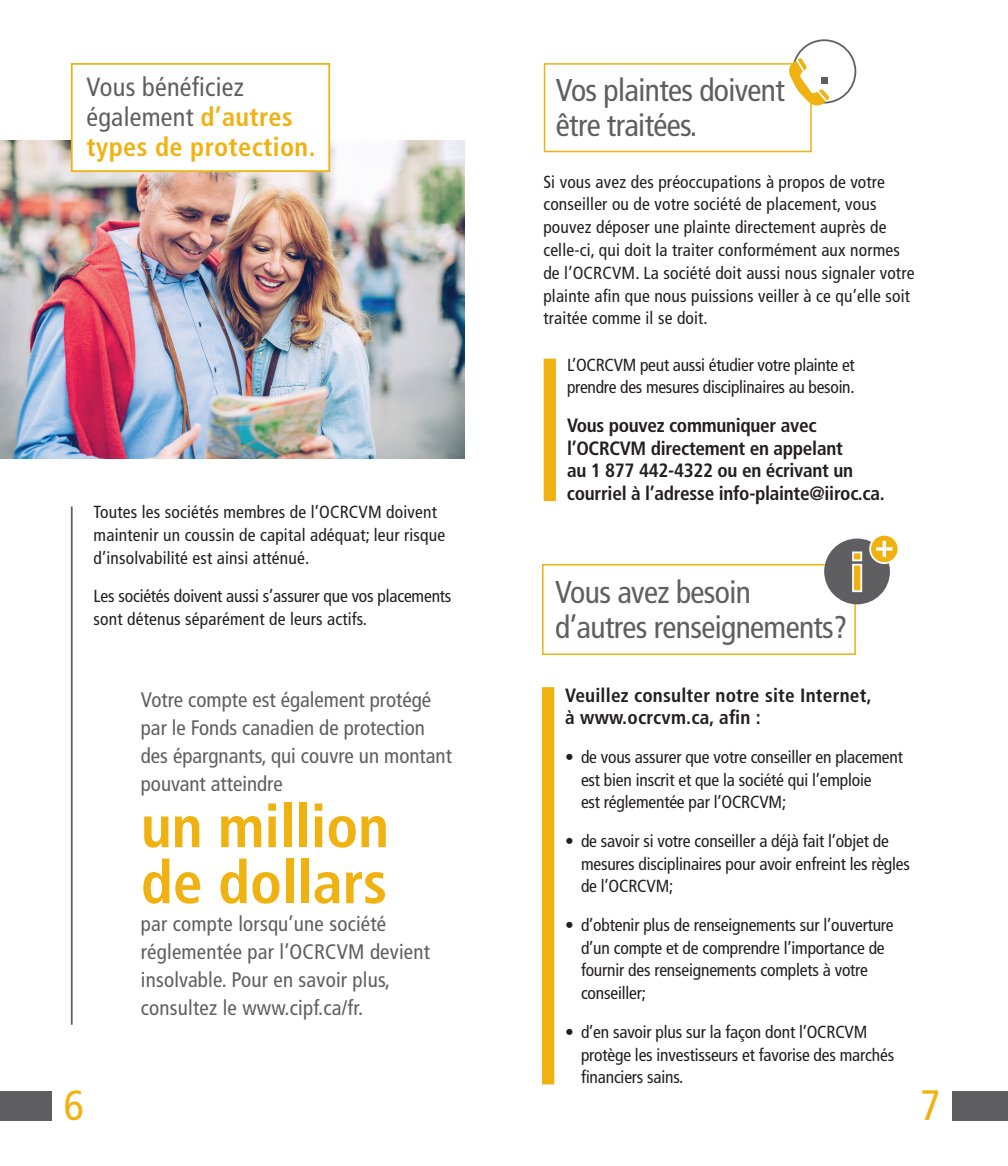
<style>
.page{position:relative;width:1008px;height:1166px;background:#fff}
.page>*{position:absolute;margin:0;border:0;box-sizing:border-box;transform-origin:0 0}
.t1{font:700 condensed 59.5px/56px "Frutiger";color:#efb211}
.t2{font:condensed 42.35px "Frutiger";color:#efb211}
.t3{font:condensed 42px "Frutiger";color:#efb211}
.t4{font:condensed 31.5px/35px "Frutiger";letter-spacing:-.02em;color:#5f5f62}
.t5{font:700 condensed 26.25px/29.8px "Frutiger";letter-spacing:.015em;color:#efb211}
.t6{font:condensed 21px/28px "Frutiger";color:#5f5f62}
.t7{font:700 condensed 19.25px/22.8px "Frutiger";letter-spacing:-.015em;color:#231f20}
.t8{font:700 condensed 19.25px/22.8px "Frutiger";letter-spacing:.01em;color:#231f20}
.t9{font:condensed 17.5px/22.8px "Frutiger";letter-spacing:-.01em;color:#231f20}
.t10{font:condensed 17.5px/22.8px "Frutiger";letter-spacing:.01em;color:#231f20}
.s1{font-weight:400;color:#5f5f62}
</style>
<div class="page">
<div style="left:953px;top:1091px;width:55px;height:29px;background:#5f5f62"></div>
<div style="left:0;top:1091px;width:51px;height:29px;background:#5f5f62"></div>
<hr style="left:71px;top:506px;width:2px;height:518px;background:#5f5f62">
<div style="left:544px;top:358px;width:12px;height:143px;background:#efb211"></div>
<div style="left:542px;top:687px;width:12px;height:397px;background:#efb211"></div>
<img style="left:0;top:141px;width:465px;height:318px">
<div style="left:71px;top:63px;width:259px;height:109px;background:#fff;border:2px solid #efb211"></div>
<div style="left:544px;top:63px;width:268px;height:89px;border:2px solid #efb211"></div>
<div style="left:792px;top:39px;width:64px;height:64px;border:2px solid #5f5f62;border-radius:50%"></div>
<svg style="left:789px;top:58px;width:41px;height:48px"></svg>
<div style="left:821px;top:78px;width:7px;height:6px;background:#5f5f62"></div>
<div style="left:542px;top:564px;width:314px;height:91px;border:2px solid #efb211"></div>
<div style="left:824px;top:538px;width:66px;height:66px;background:#5f5f62;border-radius:50%"></div>
<svg style="left:870px;top:535px;width:28px;height:28px"></svg>
<div style="left:869px;top:534px;width:30px;height:30px;border:2px solid #fff;border-radius:50%"></div>
<svg style="left:852px;top:551px;width:10px;height:41px"></svg>
<svg style="left:876px;top:541px;width:16px;height:16px"></svg>
<p class="t5" style="left:87px;top:72px;width:230px"><span class="s1">Vous bénéficiez également</span> d’autres types de protection.</p>
<p class="t10" style="left:94px;top:501px;width:353px">Toutes les sociétés membres de l’OCRCVM doivent maintenir un coussin de capital adéquat; leur risque d’insolvabilité est ainsi atténué.</p>
<p class="t9" style="left:94px;top:585px;width:359px">Les sociétés doivent aussi s’assurer que vos placements sont détenus séparément de leurs actifs.</p>
<p class="t6" style="left:141px;top:686px;width:313px">Votre compte est également protégé par le Fonds canadien de protection des épargnants, qui couvre un montant pouvant atteindre</p>
<h2 class="t1" style="left:141px;top:798px;width:250px">un million de dollars</h2>
<p class="t6" style="left:141px;top:910px;width:291px">par compte lorsqu’une société réglementée par l’OCRCVM devient insolvable. Pour en savoir plus, consultez le www.cipf.ca/fr.</p>
<h3 class="t4" style="left:556px;top:73px;width:230px">Vos plaintes doivent être traitées.</h3>
<p class="t10" style="left:543px;top:170px;width:373px">Si vous avez des préoccupations à propos de votre conseiller ou de votre société de placement, vous pouvez déposer une plainte directement auprès de celle-ci, qui doit la traiter conformément aux normes de l’OCRCVM. La société doit aussi nous signaler votre plainte afin que nous puissions veiller à ce qu’elle soit traitée comme il se doit.</p>
<p class="t9" style="left:567px;top:353px;width:289px">L’OCRCVM peut aussi étudier votre plainte et prendre des mesures disciplinaires au besoin.</p>
<p class="t7" style="left:567px;top:414px;width:319px">Vous pouvez communiquer avec l’OCRCVM directement en appelant<br>au 1 877 442-4322 ou en écrivant un courriel à l’adresse info-plainte@iiroc.ca.</p>
<h3 class="t4" style="left:555px;top:574px;width:294px">Vous avez besoin d’autres renseignements?</h3>
<p class="t8" style="left:565px;top:683px;width:308px">Veuillez consulter notre site Internet, à www.ocrcvm.ca, afin :</p>
<p class="t9" style="left:581px;top:745px;width:323px;text-indent:-16px">• de vous assurer que votre conseiller en placement est bien inscrit et que la société qui l’emploie<br>est réglementée par l’OCRCVM;</p>
<p class="t9" style="left:581px;top:829px;width:331px;text-indent:-16px">• de savoir si votre conseiller a déjà fait l’objet de mesures disciplinaires pour avoir enfreint les règles de l’OCRCVM;</p>
<p class="t9" style="left:581px;top:913px;width:314px;text-indent:-16px">• d’obtenir plus de renseignements sur l’ouverture d’un compte et de comprendre l’importance de fournir des renseignements complets à votre conseiller;</p>
<p class="t9" style="left:581px;top:1020px;width:315px;text-indent:-16px">• d’en savoir plus sur la façon dont l’OCRCVM protège les investisseurs et favorise des marchés financiers sains.</p>
<h3 class="t3" style="left:64px;top:1081px;width:22px">6</h3>
<h2 class="t2" style="left:920px;top:1081px;width:22px">7</h2>
</div>
